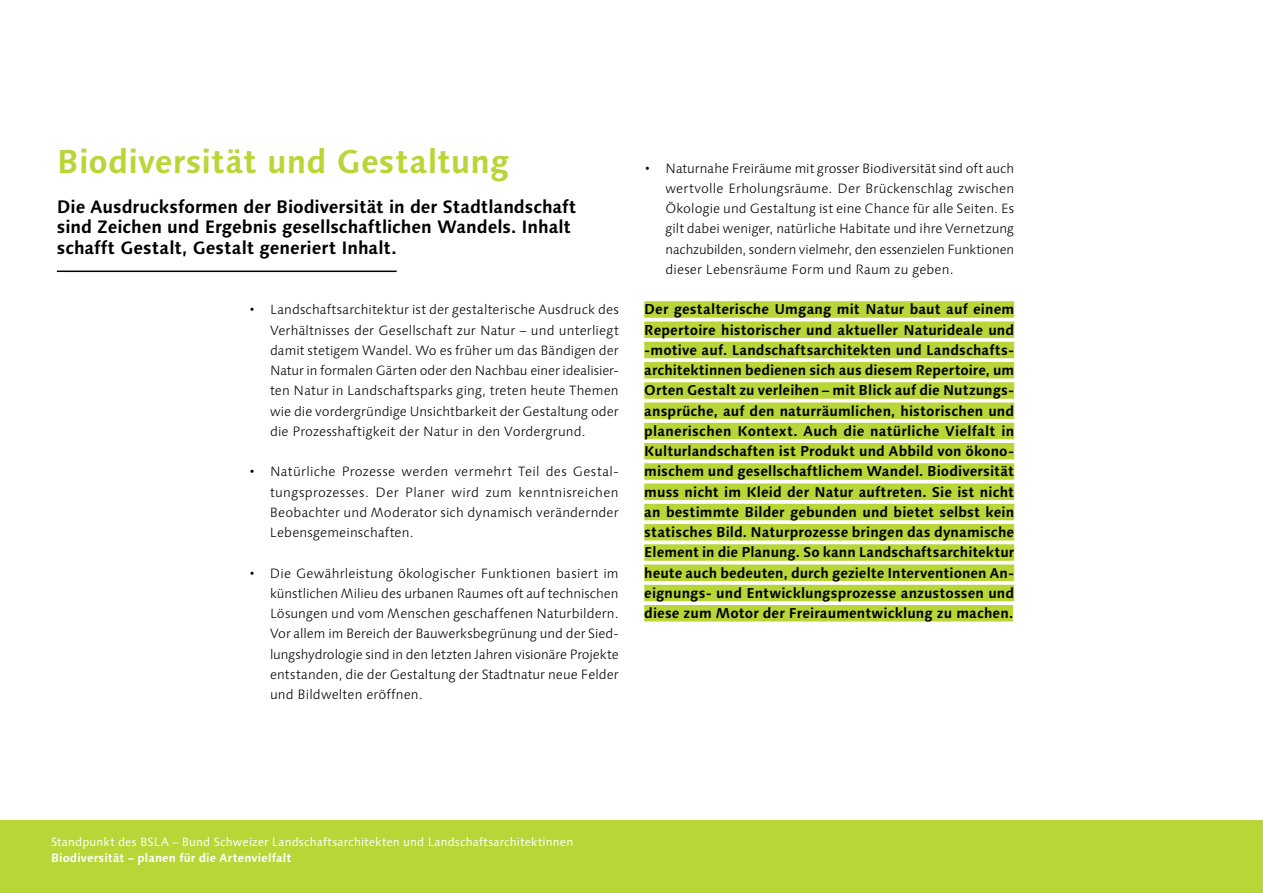
<style>
.page{position:relative;width:1263px;height:893px;background:#fff}
.page>*{position:absolute;margin:0;border:0;box-sizing:border-box;transform-origin:0 0}
.t1{font:700 33px "Linotype Syntax";color:#b8d637}
.t2{font:700 18px/20.2px "Linotype Syntax";letter-spacing:-.005em;color:#000}
.t3{font:700 14.25px/20.2px "Linotype Syntax";letter-spacing:.005em;color:#000}
.t4{font:300 13.5px/20.2px "Linotype Syntax";letter-spacing:.01em;color:#000;text-align:justify}
.t5{font:12px "Linotype Syntax";letter-spacing:.01em;color:#fff}
.t6{font:700 12px "Linotype Syntax";letter-spacing:.01em;color:#fff}
</style>
<div class="page">
<div style="left:0;top:821px;width:1263px;height:72px;background:#b8d637"></div>
<div style="left:644px;top:301px;width:370px;height:17px;background:#b8d637"></div>
<div style="left:644px;top:321px;width:370px;height:17px;background:#b8d637"></div>
<div style="left:644px;top:342px;width:370px;height:16px;background:#b8d637"></div>
<div style="left:644px;top:362px;width:370px;height:16px;background:#b8d637"></div>
<div style="left:644px;top:382px;width:370px;height:17px;background:#b8d637"></div>
<div style="left:644px;top:402px;width:370px;height:17px;background:#b8d637"></div>
<div style="left:644px;top:423px;width:370px;height:16px;background:#b8d637"></div>
<div style="left:644px;top:443px;width:370px;height:16px;background:#b8d637"></div>
<div style="left:644px;top:463px;width:370px;height:17px;background:#b8d637"></div>
<div style="left:644px;top:483px;width:370px;height:17px;background:#b8d637"></div>
<div style="left:644px;top:504px;width:370px;height:16px;background:#b8d637"></div>
<div style="left:644px;top:524px;width:370px;height:16px;background:#b8d637"></div>
<div style="left:644px;top:544px;width:370px;height:17px;background:#b8d637"></div>
<div style="left:644px;top:564px;width:370px;height:17px;background:#b8d637"></div>
<div style="left:644px;top:585px;width:370px;height:16px;background:#b8d637"></div>
<div style="left:644px;top:605px;width:369px;height:16px;background:#b8d637"></div>
<hr style="left:57px;top:271px;width:340px;height:1px;background:#000">
<h1 class="t1" style="left:57px;top:140px;width:454px">Biodiversität und Gestaltung</h1>
<h2 class="t2" style="left:57px;top:196px;width:521px">Die Ausdrucksformen der Biodiversität in der Stadtlandschaft sind Zeichen und Ergebnis gesellschaftlichen Wandels. Inhalt schafft Gestalt, Gestalt generiert Inhalt.</h2>
<p class="t4" style="left:270px;top:300px;width:350px;text-indent:-21px">• Landschaftsarchitektur ist der gestalterische Ausdruck des Verhältnisses der Gesellschaft zur Natur – und unterliegt damit stetigem Wandel. Wo es früher um das Bändigen der Natur in formalen Gärten oder den Nachbau einer idealisier&shy;ten Natur in Landschaftsparks ging, treten heute Themen wie die vordergründige Unsichtbarkeit der Gestaltung oder die Prozesshaftigkeit der Natur in den Vordergrund.</p>
<p class="t4" style="left:270px;top:462px;width:350px;text-indent:-21px">• Natürliche Prozesse werden vermehrt Teil des Gestal&shy;tungsprozesses. Der Planer wird zum kenntnisreichen Beobachter und Moderator sich dynamisch verändernder Lebensgemeinschaften.</p>
<p class="t4" style="left:270px;top:563px;width:350px;text-indent:-21px">• Die Gewährleistung ökologischer Funktionen basiert im künstlichen Milieu des urbanen Raumes oft auf technischen Lösungen und vom Menschen geschaffenen Naturbildern.<br>Vor allem im Bereich der Bauwerksbegrünung und der Sied&shy;lungshydrologie sind in den letzten Jahren visionäre Projekte entstanden, die der Gestaltung der Stadtnatur neue Felder und Bildwelten eröffnen.</p>
<p class="t4" style="left:665px;top:158px;width:350px;text-indent:-21px">• Naturnahe Freiräume mit grosser Biodiversität sind oft auch wertvolle Erholungsräume. Der Brückenschlag zwischen Ökologie und Gestaltung ist eine Chance für alle Seiten. Es gilt dabei weniger, natürliche Habitate und ihre Vernetzung nachzubilden, sondern vielmehr, den essenzielen Funktionen dieser Lebensräume Form und Raum zu geben.</p>
<p class="t3" style="left:644px;top:299px;width:371px">Der gestalterische Umgang mit Natur baut auf einem Repertoire historischer und aktueller Naturideale und -motive auf. Landschaftsarchitekten und Landschafts&shy;architektinnen bedienen sich aus diesem Repertoire, um Orten Gestalt zu verleihen – mit Blick auf die Nutzungs&shy;ansprüche, auf den naturräumlichen, historischen und planerischen Kontext. Auch die natürliche Vielfalt in Kulturlandschaften ist Produkt und Abbild von ökono&shy;mischem und gesellschaftlichem Wandel. Biodiversität muss nicht im Kleid der Natur auftreten. Sie ist nicht an bestimmte Bilder gebunden und bietet selbst kein statisches Bild. Naturprozesse bringen das dynamische Element in die Planung. So kann Landschaftsarchitektur heute auch bedeuten, durch gezielte Interventionen An&shy;eignungs- und Entwicklungsprozesse anzustossen und diese zum Motor der Freiraumentwicklung zu machen.</p>
<p class="t5" style="left:51px;top:835px;width:524px">Standpunkt des BSLA – Bund Schweizer Landschaftsarchitekten und Landschaftsarchitektinnen</p>
<p class="t6" style="left:51px;top:850px;width:242px">Biodiversität – planen für die Artenvielfalt</p>
</div>
